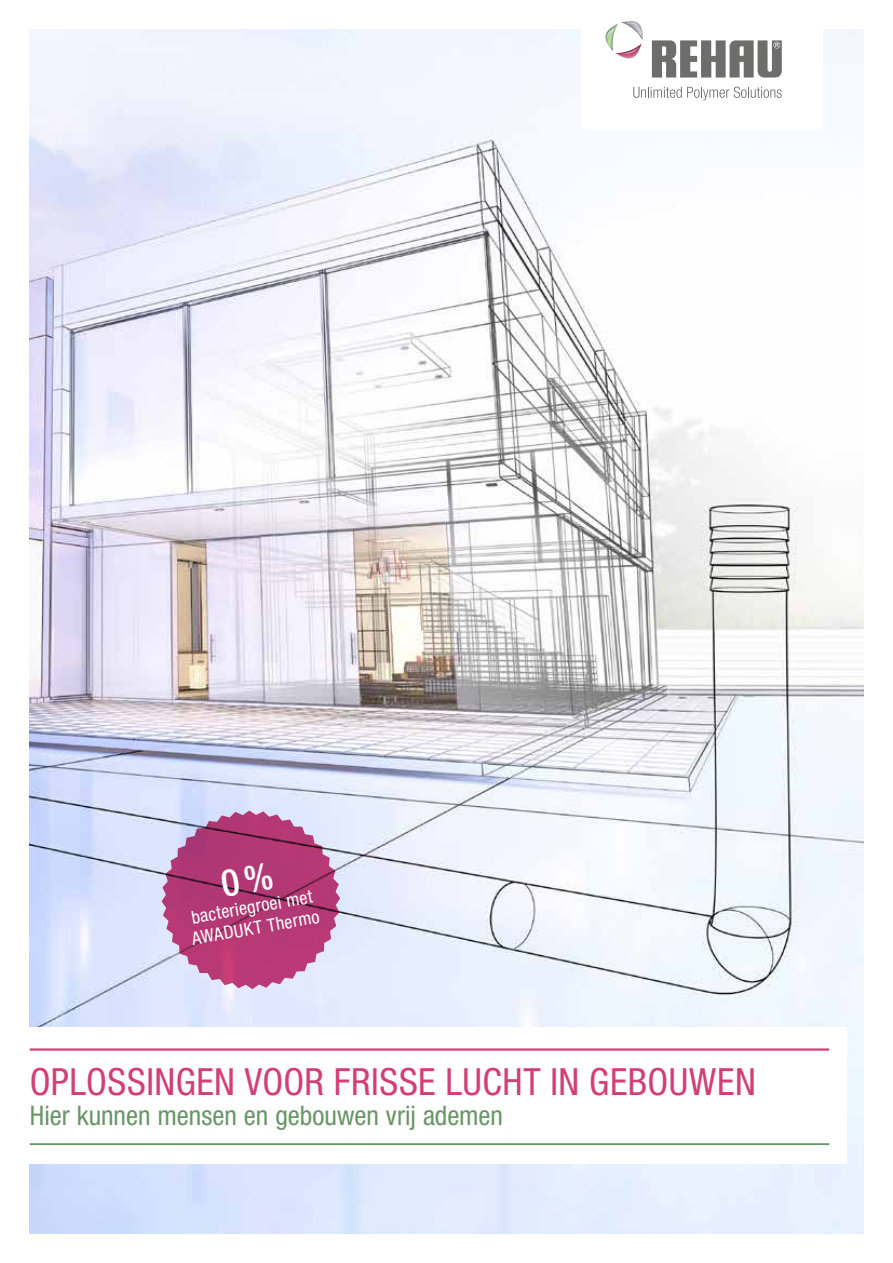
<style>
.page{position:relative;width:893px;height:1263px;background:#fff}
.page>*{position:absolute;margin:0;border:0;box-sizing:border-box;transform-origin:0 0}
.t1{font:condensed 37.5px "Helvetica Neue LTW1 G";letter-spacing:.015em;color:#d13f76}
.t2{font:condensed 27px "Helvetica Neue LTW1 G";color:#699667}
.t3{font:condensed 18px/21px "Helvetica Neue LTW1 G";color:#fff}
</style>
<div class="page">
<img style="left:30px;top:30px;width:833px;height:1203px">
<div style="left:0;top:1027px;width:846px;height:137px;background:#fff"></div>
<hr style="left:30px;top:1048px;width:799px;height:3px;background:#d13f76">
<hr style="left:30px;top:1143px;width:799px;height:2px;background:#699667">
<div style="left:581px;top:0;width:241px;height:128px;background:#fff"></div>
<svg style="left:633px;top:87px;width:149px;height:13px"></svg>
<svg style="left:652px;top:40px;width:130px;height:38px"></svg>
<svg style="left:605px;top:21px;width:38px;height:38px"></svg>
<svg style="left:162px;top:810px;width:178px;height:179px"></svg>
<p class="t3" style="left:187px;top:908px;width:131px;rotate:-10deg">bacteriegroei met<br>AWADUKT Thermo</p>
<p class="t1" style="left:30px;top:1060px;width:728px">OPLOSSINGEN VOOR FRISSE LUCHT IN GEBOUWEN</p>
<p class="t2" style="left:30px;top:1099px;width:475px">Hier kunnen mensen en gebouwen vrij ademen</p>
</div>
